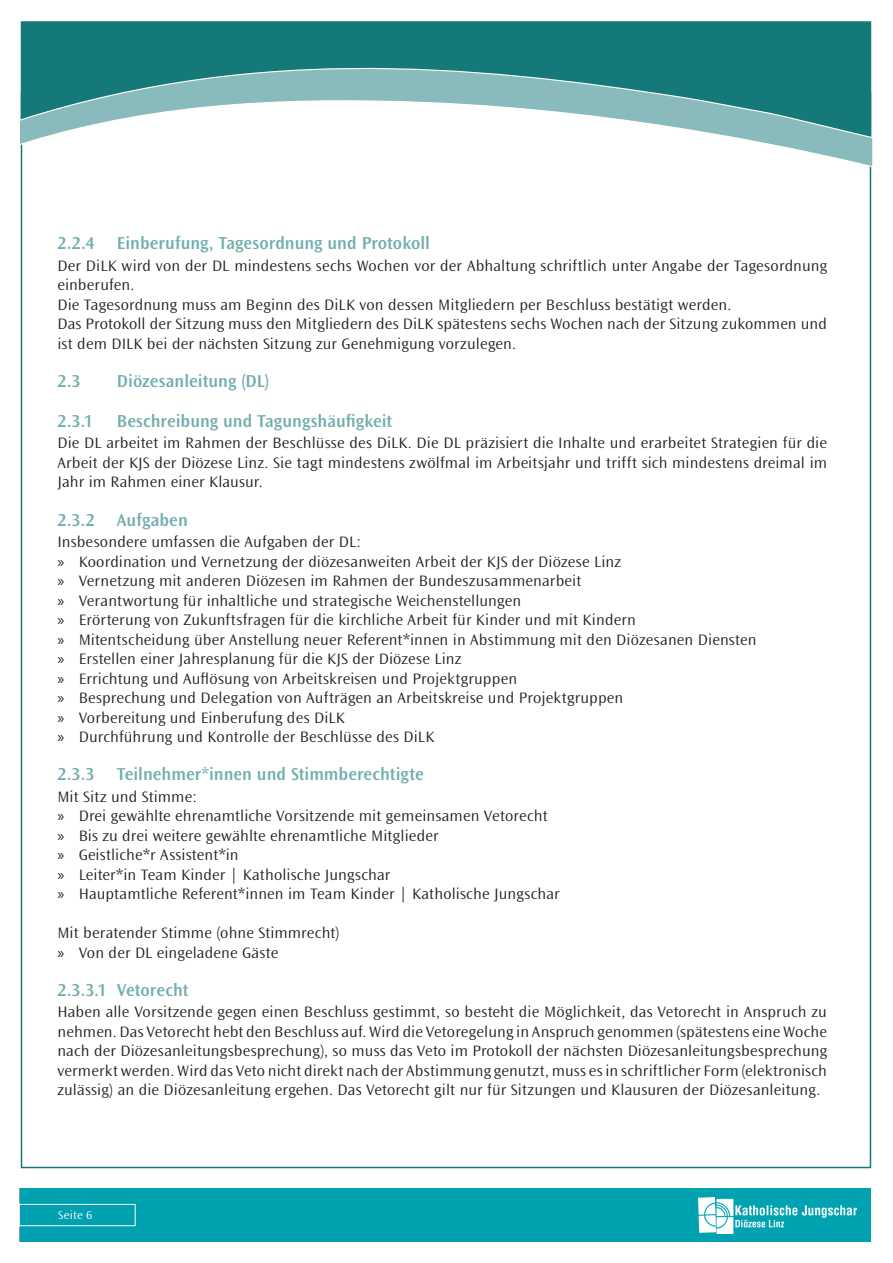
<style>
.page{position:relative;width:893px;height:1263px;background:#fff}
.page>*{position:absolute;margin:0;border:0;box-sizing:border-box;transform-origin:0 0}
.t1{font:600 18px "Ocean Sans Std";color:#72aeaf}
.Fließtext{font:300 15.75px/19.5px "Ocean Sans Std";letter-spacing:.01em;color:#231f20;scale:1.05 1}
.t2{font:300 12px "Ocean Sans Std";letter-spacing:.02em;color:#fff;scale:1.05 1}
.s1{font-family:"Myriad Pro";font-weight:400}
</style>
<div class="page">
<div style="left:21px;top:92px;width:850px;height:1076px;background:#fff;border:2px solid #157879"></div>
<div style="left:21px;top:1188px;width:850px;height:53px;background:#00a2b2"></div>
<div style="left:19px;top:1204px;width:117px;height:22px;border:1px solid #fff"></div>
<svg style="left:20px;top:21px;width:852px;height:240px"></svg>
<svg style="left:872px;top:138px;width:1px;height:28px"></svg>
<img style="left:699px;top:1197px;width:158px;height:36px">
<p class="t1" style="left:57px;top:233px;width:374px">2.2.4 Einberufung, Tagesordnung und Protokoll</p>
<p class="Fließtext" style="left:57px;top:256px;width:735px">Der DiLK wird von der DL mindestens sechs Wochen vor der Abhaltung schriftlich unter Angabe der Tagesordnung einberufen.</p>
<p class="Fließtext" style="left:57px;top:295px;width:641px">Die Tagesordnung muss am Beginn des DiLK von dessen Mitgliedern per Beschluss bestätigt werden.</p>
<p class="Fließtext" style="left:57px;top:314px;width:734px">Das Protokoll der Sitzung muss den Mitgliedern des DiLK spätestens sechs Wochen nach der Sitzung zukommen und ist dem DILK bei der nächsten Sitzung zur Genehmigung vorzulegen.</p>
<p class="t1" style="left:57px;top:371px;width:25px">2.3</p>
<p class="t1" style="left:117px;top:371px;width:154px">Diözesanleitung (DL)</p>
<p class="t1" style="left:57px;top:411px;width:37px">2.3.1</p>
<p class="t1" style="left:117px;top:411px;width:277px">Beschreibung und Tagungshäufigkeit</p>
<p class="Fließtext" style="left:57px;top:434px;width:735px;text-align:justify">Die DL arbeitet im Rahmen der Beschlüsse des DiLK. Die DL präzisiert die Inhalte und erarbeitet Strategien für die Arbeit der KJS der Diözese Linz. Sie tagt mindestens zwölfmal im Arbeitsjahr und trifft sich mindestens dreimal im Jahr im Rahmen einer Klausur.</p>
<p class="t1" style="left:57px;top:509px;width:132px">2.3.2 Aufgaben</p>
<p class="Fließtext" style="left:57px;top:532px;width:291px">Insbesondere umfassen die Aufgaben der DL:</p>
<p class="Fließtext" style="left:57px;top:552px;width:538px"><span class="s1">»</span> Koordination und Vernetzung der diözesanweiten Arbeit der KJS der Diözese Linz</p>
<p class="Fließtext" style="left:57px;top:571px;width:501px"><span class="s1">»</span> Vernetzung mit anderen Diözesen im Rahmen der Bundeszusammenarbeit</p>
<p class="Fließtext" style="left:57px;top:591px;width:443px"><span class="s1">»</span> Verantwortung für inhaltliche und strategische Weichenstellungen</p>
<p class="Fließtext" style="left:57px;top:610px;width:552px"><span class="s1">»</span> Erörterung von Zukunftsfragen für die kirchliche Arbeit für Kinder und mit Kindern</p>
<p class="Fließtext" style="left:57px;top:630px;width:667px"><span class="s1">»</span> Mitentscheidung über Anstellung neuer Referent*innen in Abstimmung mit den Diözesanen Diensten</p>
<p class="Fließtext" style="left:57px;top:649px;width:386px"><span class="s1">»</span> Erstellen einer Jahresplanung für die KJS der Diözese Linz</p>
<p class="Fließtext" style="left:57px;top:669px;width:439px"><span class="s1">»</span> Errichtung und Auflösung von Arbeitskreisen und Projektgruppen</p>
<p class="Fließtext" style="left:57px;top:688px;width:541px"><span class="s1">»</span> Besprechung und Delegation von Aufträgen an Arbeitskreise und Projektgruppen</p>
<p class="Fließtext" style="left:57px;top:708px;width:275px"><span class="s1">»</span> Vorbereitung und Einberufung des DiLK</p>
<p class="Fließtext" style="left:57px;top:727px;width:360px"><span class="s1">»</span> Durchführung und Kontrolle der Beschlüsse des DiLK</p>
<p class="t1" style="left:57px;top:764px;width:368px">2.3.3 Teilnehmer*innen und Stimmberechtigte</p>
<p class="Fließtext" style="left:57px;top:787px;width:134px">Mit Sitz und Stimme:</p>
<p class="Fließtext" style="left:57px;top:806px;width:468px"><span class="s1">»</span> Drei gewählte ehrenamtliche Vorsitzende mit gemeinsamen Vetorecht</p>
<p class="Fließtext" style="left:57px;top:826px;width:365px"><span class="s1">»</span> Bis zu drei weitere gewählte ehrenamtliche Mitglieder</p>
<p class="Fließtext" style="left:57px;top:845px;width:174px"><span class="s1">»</span> Geistliche*r Assistent*in</p>
<p class="Fließtext" style="left:57px;top:865px;width:319px"><span class="s1">»</span> Leiter*in Team Kinder | Katholische Jungschar</p>
<p class="Fließtext" style="left:57px;top:884px;width:480px"><span class="s1">»</span> Hauptamtliche Referent*innen im Team Kinder | Katholische Jungschar</p>
<p class="Fließtext" style="left:57px;top:923px;width:270px">Mit beratender Stimme (ohne Stimmrecht)</p>
<p class="Fließtext" style="left:57px;top:943px;width:212px"><span class="s1">»</span> Von der DL eingeladene Gäste</p>
<p class="t1" style="left:57px;top:980px;width:133px">2.3.3.1 Vetorecht</p>
<p class="Fließtext" style="left:57px;top:1003px;width:735px;text-align:justify">Haben alle Vorsitzende gegen einen Beschluss gestimmt, so besteht die Möglichkeit, das Vetorecht in Anspruch zu nehmen. Das Vetorecht hebt den Beschluss auf. Wird die Vetoregelung in Anspruch genommen (spätestens eine Woche nach der Diözesanleitungsbesprechung), so muss das Veto im Protokoll der nächsten Diözesanleitungsbesprechung vermerkt werden. Wird das Veto nicht direkt nach der Abstimmung genutzt, muss es in schriftlicher Form (elektronisch zulässig) an die Diözesanleitung ergehen. Das Vetorecht gilt nur für Sitzungen und Klausuren der Diözesanleitung.</p>
<p class="t2" style="left:58px;top:1209px;width:34px">Seite 6</p>
</div>
